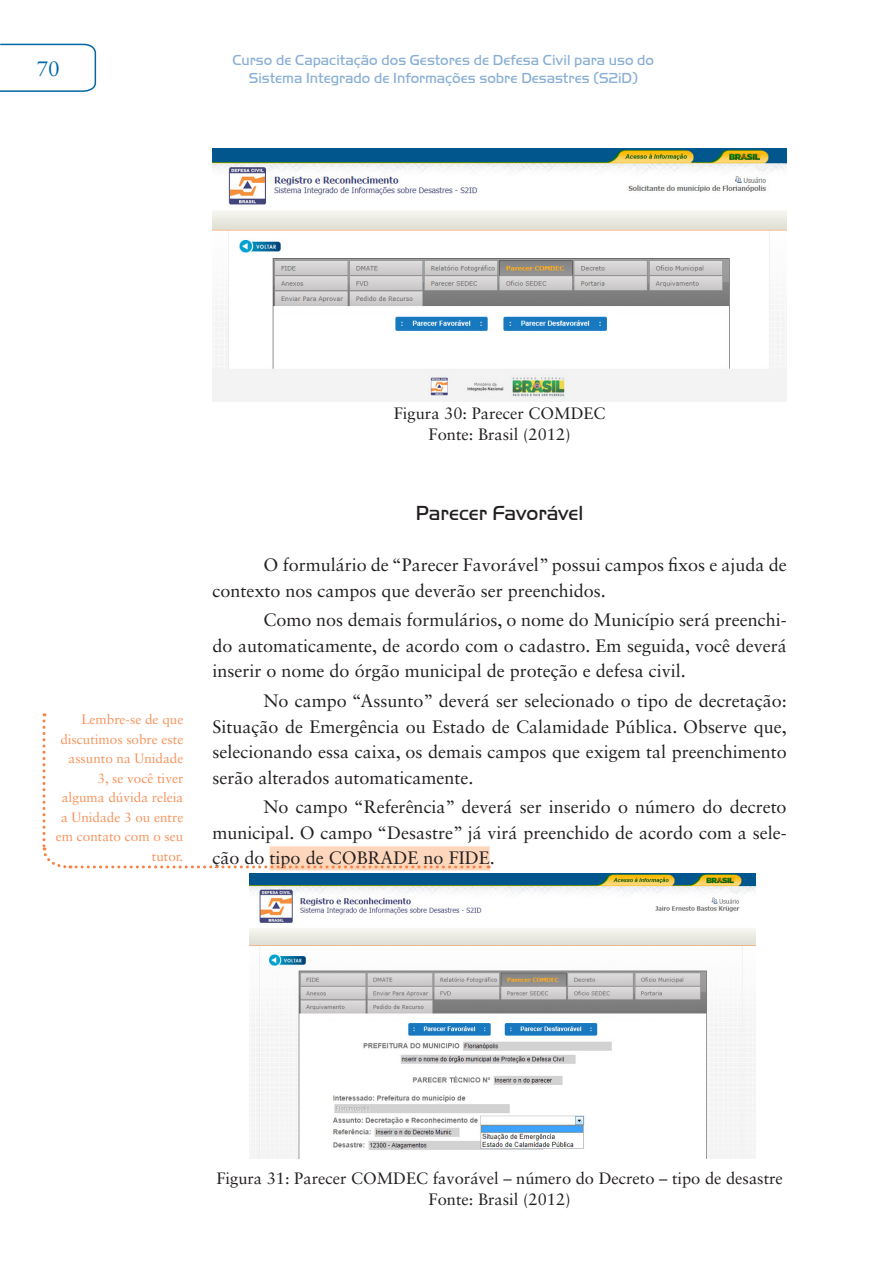
<style>
.page{position:relative;width:893px;height:1263px;background:#fff}
.page>*{position:absolute;margin:0;border:0;box-sizing:border-box;transform-origin:0 0}
.Título_3{font:21px "Handel Got D Ligh";letter-spacing:-.005em;color:#231f20}
.t1{font:21px "Sabon LT Std";color:#0068a5}
.Corpo_Texto{font:18px/25.5px "Sabon LT Std";color:#231f20;text-align:justify}
.Legenda{font:16.5px/21px "Sabon LT Std";color:#231f20;text-align:center}
.t2{font:15px/18px "Handel Got D Ligh";color:#8aafd5;text-align:center}
.Link_Esquerdo{font:13.5px/19.5px "Sabon LT Std";color:#f7945d;text-align:right}
</style>
<div class="page">
<svg style="left:0;top:43px;width:97px;height:49px"></svg>
<img style="left:249px;top:874px;width:506px;height:285px">
<img style="left:213px;top:149px;width:574px;height:253px">
<svg style="left:42px;top:713px;width:447px;height:157px"></svg>
<p class="t1" style="left:36px;top:56px;width:25px">70</p>
<p class="t2" style="left:232px;top:51px;width:423px">Curso de Capacitação dos Gestores de Defesa Civil para uso do<br>Sistema Integrado de Informações sobre Desastres (S2iD)</p>
<p class="Link_Esquerdo" style="left:56px;top:709px;width:129px">Lembre-se de que discutimos sobre este assunto na Unidade<br>3, se você tiver alguma dúvida releia a Unidade 3 ou entre em contato com o seu tutor.</p>
<p class="Legenda" style="left:394px;top:402px;width:213px">Figura 30: Parecer COMDEC<br>Fonte: Brasil (2012)</p>
<p class="Título_3" style="left:416px;top:501px;width:169px">Parecer Favorável</p>
<p class="Corpo_Texto" style="left:213px;top:552px;width:576px;text-indent:51px">O formulário de “Parecer Favorável” possui campos fixos e ajuda de contexto nos campos que deverão ser preenchidos.</p>
<p class="Corpo_Texto" style="left:213px;top:607px;width:576px;text-indent:51px">Como nos demais formulários, o nome do Município será preenchi&shy;do automaticamente, de acordo com o cadastro. Em seguida, você deverá inserir o nome do órgão municipal de proteção e defesa civil.</p>
<p class="Corpo_Texto" style="left:213px;top:688px;width:576px;text-indent:51px">No campo “Assunto” deverá ser selecionado o tipo de decretação:<br>Situação de Emergência ou Estado de Calamidade Pública. Observe que, selecionando essa caixa, os demais campos que exigem tal preenchimento serão alterados automaticamente.</p>
<p class="Corpo_Texto" style="left:213px;top:794px;width:576px;text-indent:51px">No campo “Referência” deverá ser inserido o número do decreto municipal. O campo “Desastre” já virá preenchido de acordo com a sele&shy;ção do tipo de COBRADE no FIDE.</p>
<p class="Legenda" style="left:216px;top:1167px;width:568px">Figura 31: Parecer COMDEC favorável – número do Decreto – tipo de desastre<br>Fonte: Brasil (2012)</p>
</div>
